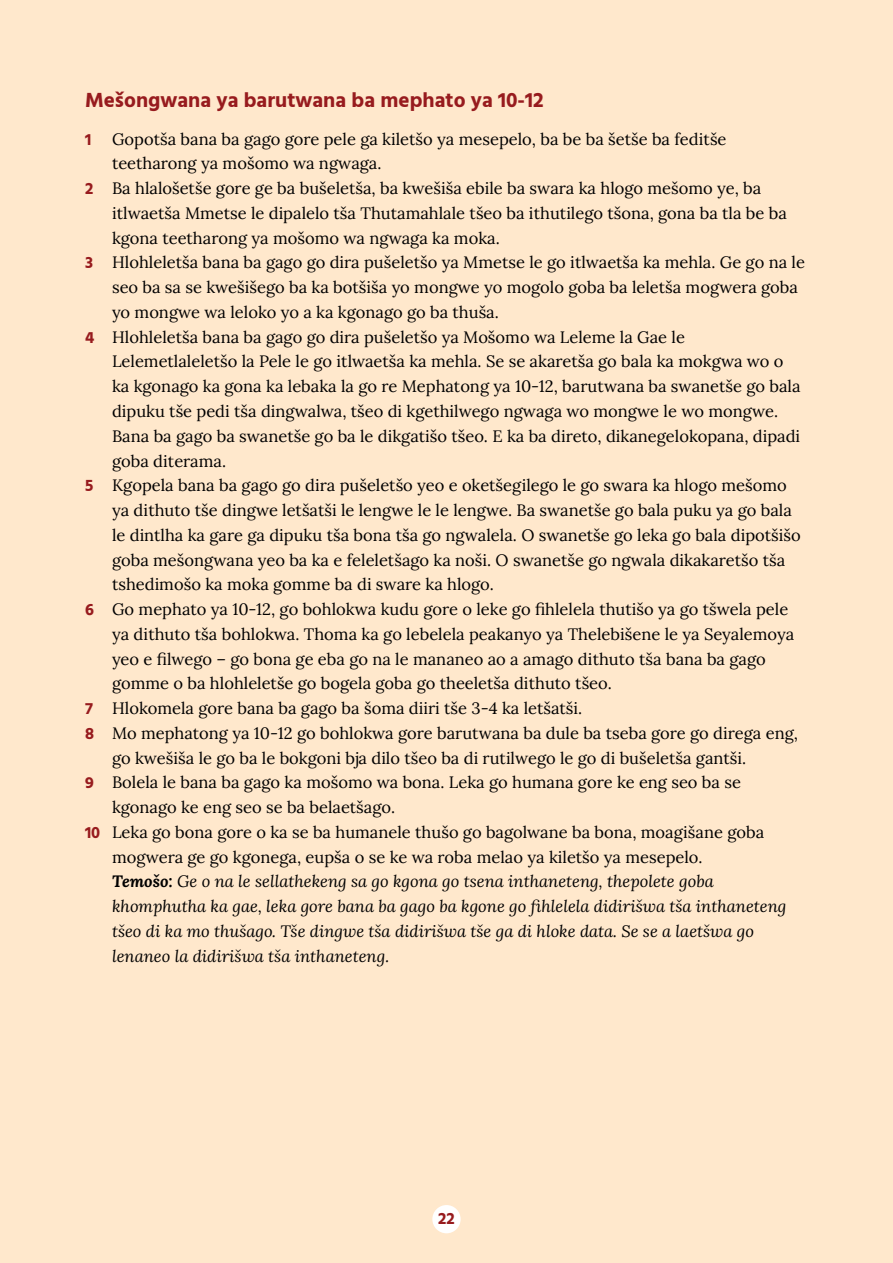
<style>
.page{position:relative;width:893px;height:1263px;background:#ffe8cc}
.page>*{position:absolute;margin:0;border:0;box-sizing:border-box;transform-origin:0 0}
.t1{font:700 21px "Hind";color:#971b1e}
.t2{font:16.5px "Lora";color:#000}
.t3{font:italic 16.5px "Lora";color:#000}
.t4{font:700 16.5px "Hind";color:#971b1e}
.s1{font-family:"Hind";font-weight:700;color:#971b1e}
.s2{font-weight:700}
</style>
<div class="page">
<div style="left:432px;top:1205px;width:29px;height:28px;background:#fff;border-radius:50%"></div>
<p class="t1" style="left:85px;top:88px;width:460px">Mešongwana ya barutwana ba mephato ya 10-12</p>
<p class="t4" style="left:85px;top:129px;width:8px">1</p>
<p class="t2" style="left:112px;top:126px;width:616px">Gopotša bana ba gago gore pele ga kiletšo ya mesepelo, ba be ba šetše ba feditše</p>
<p class="t2" style="left:112px;top:151px;width:271px">teetharong ya mošomo wa ngwaga.</p>
<p class="t2" style="left:85px;top:176px;width:678px"><span class="s1">2</span> Ba hlalošetše gore ge ba bušeletša, ba kwešiša ebile ba swara ka hlogo mešomo ye, ba</p>
<p class="t2" style="left:112px;top:201px;width:676px">itlwaetša Mmetse le dipalelo tša Thutamahlale tšeo ba ithutilego tšona, gona ba tla be ba</p>
<p class="t2" style="left:112px;top:225px;width:389px">kgona teetharong ya mošomo wa ngwaga ka moka.</p>
<p class="t2" style="left:85px;top:250px;width:721px"><span class="s1">3</span> Hlohleletša bana ba gago go dira pušeletšo ya Mmetse le go itlwaetša ka mehla. Ge go na le</p>
<p class="t2" style="left:112px;top:275px;width:687px">seo ba sa se kwešišego ba ka botšiša yo mongwe yo mogolo goba ba leletša mogwera goba</p>
<p class="t2" style="left:112px;top:300px;width:388px">yo mongwe wa leloko yo a ka kgonago go ba thuša.</p>
<p class="t2" style="left:85px;top:324px;width:601px"><span class="s1">4</span> Hlohleletša bana ba gago go dira pušeletšo ya Mošomo wa Leleme la Gae le</p>
<p class="t2" style="left:112px;top:349px;width:673px">Lelemetlaleletšo la Pele le go itlwaetša ka mehla. Se se akaretša go bala ka mokgwa wo o</p>
<p class="t2" style="left:112px;top:374px;width:690px">ka kgonago ka gona ka lebaka la go re Mephatong ya 10-12, barutwana ba swanetše go bala</p>
<p class="t2" style="left:112px;top:399px;width:667px">dipuku tše pedi tša dingwalwa, tšeo di kgethilwego ngwaga wo mongwe le wo mongwe.</p>
<p class="t2" style="left:112px;top:423px;width:690px">Bana ba gago ba swanetše go ba le dikgatišo tšeo. E ka ba direto, dikanegelokopana, dipadi</p>
<p class="t2" style="left:112px;top:448px;width:116px">goba diterama.</p>
<p class="t2" style="left:85px;top:473px;width:703px"><span class="s1">5</span> Kgopela bana ba gago go dira pušeletšo yeo e oketšegilego le go swara ka hlogo mešomo</p>
<p class="t2" style="left:112px;top:498px;width:681px">ya dithuto tše dingwe letšatši le lengwe le le lengwe. Ba swanetše go bala puku ya go bala</p>
<p class="t2" style="left:112px;top:522px;width:690px">le dintlha ka gare ga dipuku tša bona tša go ngwalela. O swanetše go leka go bala dipotšišo</p>
<p class="t2" style="left:112px;top:547px;width:675px">goba mešongwana yeo ba ka e feleletšago ka noši. O swanetše go ngwala dikakaretšo tša</p>
<p class="t2" style="left:112px;top:572px;width:383px">tshedimošo ka moka gomme ba di sware ka hlogo.</p>
<p class="t2" style="left:85px;top:597px;width:705px"><span class="s1">6</span> Go mephato ya 10-12, go bohlokwa kudu gore o leke go fihlelela thutišo ya go tšwela pele</p>
<p class="t2" style="left:112px;top:621px;width:684px">ya dithuto tša bohlokwa. Thoma ka go lebelela peakanyo ya Thelebišene le ya Seyalemoya</p>
<p class="t2" style="left:112px;top:646px;width:655px">yeo e filwego – go bona ge eba go na le mananeo ao a amago dithuto tša bana ba gago</p>
<p class="t2" style="left:112px;top:671px;width:501px">gomme o ba hlohleletše go bogela goba go theeletša dithuto tšeo.</p>
<p class="t2" style="left:85px;top:696px;width:499px"><span class="s1">7</span> Hlokomela gore bana ba gago ba šoma diiri tše 3-4 ka letšatši.</p>
<p class="t2" style="left:85px;top:720px;width:714px"><span class="s1">8</span> Mo mephatong ya 10-12 go bohlokwa gore barutwana ba dule ba tseba gore go direga eng,</p>
<p class="t2" style="left:112px;top:745px;width:636px">go kwešiša le go ba le bokgoni bja dilo tšeo ba di rutilwego le go di bušeletša gantši.</p>
<p class="t2" style="left:85px;top:770px;width:657px"><span class="s1">9</span> Bolela le bana ba gago ka mošomo wa bona. Leka go humana gore ke eng seo ba se</p>
<p class="t2" style="left:112px;top:795px;width:285px">kgonago ke eng seo se ba belaetšago.</p>
<p class="t2" style="left:85px;top:819px;width:681px"><span class="s1">10</span> Leka go bona gore o ka se ba humanele thušo go bagolwane ba bona, moagišane goba</p>
<p class="t2" style="left:112px;top:844px;width:592px">mogwera ge go kgonega, eupša o se ke wa roba melao ya kiletšo ya mesepelo.</p>
<p class="t3" style="left:112px;top:870px;width:603px"><span class="s2">Temošo:</span> Ge o na le sellathekeng sa go kgona go tsena inthaneteng, thepolete goba</p>
<p class="t3" style="left:112px;top:895px;width:676px">khomphutha ka gae, leka gore bana ba gago ba kgone go fihlelela didirišwa tša inthaneteng</p>
<p class="t3" style="left:112px;top:919px;width:643px">tšeo di ka mo thušago. Tše dingwe tša didirišwa tše ga di hloke data. Se se a laetšwa go</p>
<p class="t3" style="left:112px;top:944px;width:279px">lenaneo la didirišwa tša inthaneteng.</p>
<p class="t4" style="left:438px;top:1209px;width:18px">22</p>
</div>
